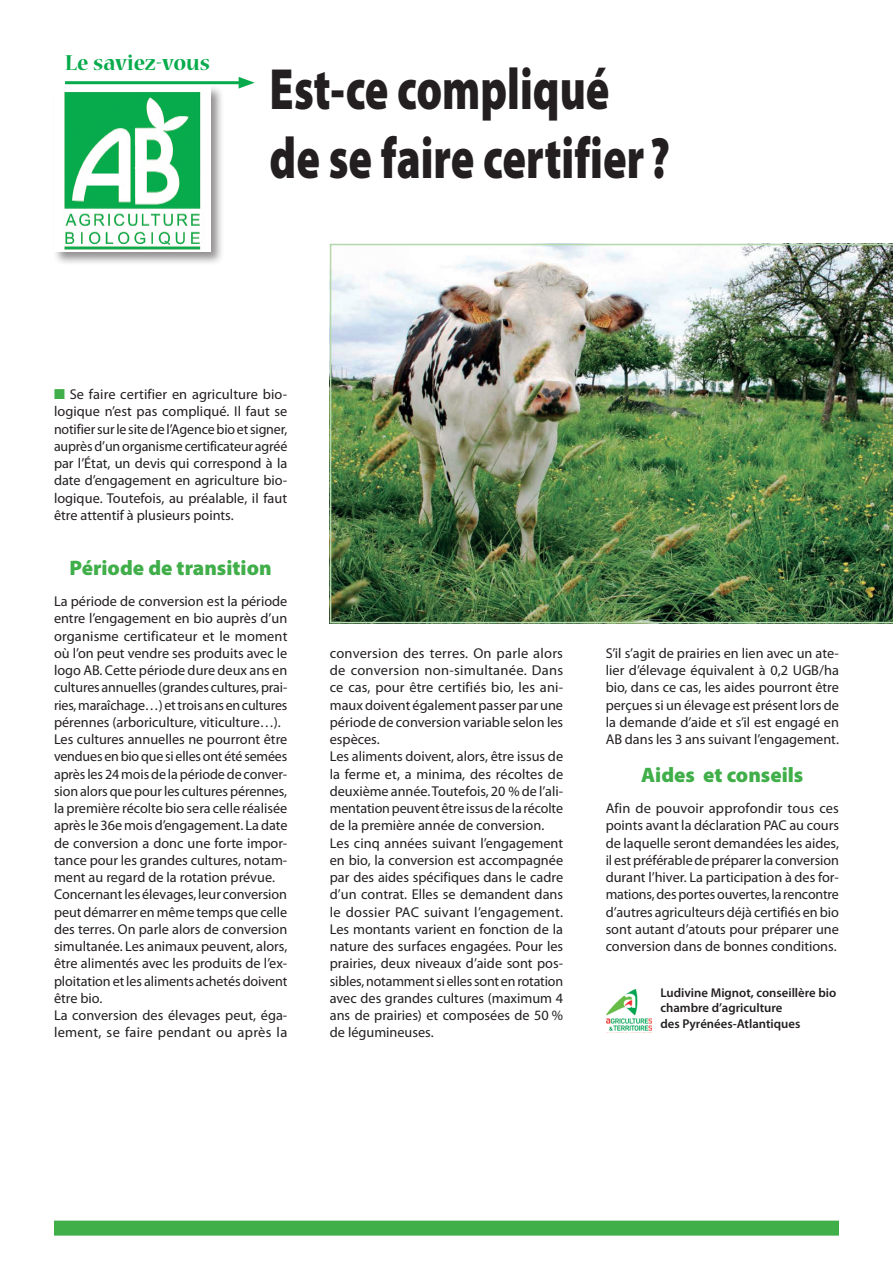
<style>
.page{position:relative;width:893px;height:1263px;background:#fff}
.page>*{position:absolute;margin:0;border:0;box-sizing:border-box;transform-origin:0 0}
._1_-_Titre{font:900 58.5px "Myriad Pro";color:#231f20;scale:.75 1}
.Texte{font:700 24px "Nueva Std";color:#07ab4c;scale:.95 1}
._1_-_Intertitre{font:900 21px "Myriad Pro";color:#40ae49}
._1_-_Lettrine{font:14.25px/17.2px "Myriad Pro";color:#231f20;text-align:justify}
.Signature{font:600 12.75px/15.3px "Myriad Pro";color:#231f20}
.s1{color:#40ae49}
</style>
<div class="page">
<img style="left:606px;top:989px;width:45px;height:42px">
<div style="left:52px;top:84px;width:173px;height:183px;background:#231f20;opacity:.5"></div>
<img style="left:54px;top:86px;width:156px;height:166px">
<hr style="left:65px;top:81px;width:179px;height:3px;background:#07ab4c">
<svg style="left:239px;top:77px;width:16px;height:12px"></svg>
<img style="left:330px;top:244px;width:563px;height:379px">
<div style="left:54px;top:1220px;width:785px;height:15px;background:#40ae49"></div>
<p class="Texte" style="left:65px;top:52px;width:154px">Le saviez-vous</p>
<p class="_1_-_Titre" style="left:270px;top:56px;width:455px">Est-ce compliqué</p>
<p class="_1_-_Titre" style="left:270px;top:125px;width:536px">de se faire certifier ?</p>
<p class="_1_-_Lettrine" style="left:54px;top:386px;width:235px"><span class="s1">■</span> Se faire certifier en agriculture bio&shy;logique n’est pas compliqué. Il faut se notifier sur le site de l’Agence bio et signer, auprès d’un organisme certificateur agréé par l’État, un devis qui correspond à la date d’engagement en agriculture bio&shy;logique. Toutefois, au préalable, il faut être attentif à plusieurs points.</p>
<p class="_1_-_Intertitre" style="left:70px;top:556px;width:204px">Période de transition</p>
<p class="_1_-_Lettrine" style="left:54px;top:593px;width:235px">La période de conversion est la période entre l’engagement en bio auprès d’un organisme certificateur et le moment où l’on peut vendre ses produits avec le logo AB. Cette période dure deux ans en cultures annuelles (grandes cultures, prai&shy;ries, maraîchage…) et trois ans en cultures pérennes (arboriculture, viticulture…).</p>
<p class="_1_-_Lettrine" style="left:54px;top:731px;width:235px">Les cultures annuelles ne pourront être vendues en bio que si elles ont été semées après les 24 mois de la période de conver&shy;sion alors que pour les cultures pérennes, la première récolte bio sera celle réalisée après le 36e mois d’engagement. La date de conversion a donc une forte impor&shy;tance pour les grandes cultures, notam&shy;ment au regard de la rotation prévue.</p>
<p class="_1_-_Lettrine" style="left:54px;top:886px;width:235px">Concernant les élevages, leur conversion peut démarrer en même temps que celle des terres. On parle alors de conversion simultanée. Les animaux peuvent, alors, être alimentés avec les produits de l’ex&shy;ploitation et les aliments achetés doivent être bio.</p>
<p class="_1_-_Lettrine" style="left:54px;top:1007px;width:235px">La conversion des élevages peut, éga&shy;lement, se faire pendant ou après la</p>
<p class="_1_-_Lettrine" style="left:330px;top:645px;width:235px">conversion des terres. On parle alors de conversion non-simultanée. Dans ce cas, pour être certifiés bio, les ani&shy;maux doivent également passer par une période de conversion variable selon les espèces.</p>
<p class="_1_-_Lettrine" style="left:330px;top:748px;width:235px">Les aliments doivent, alors, être issus de la ferme et, a minima, des récoltes de deuxième année. Toutefois, 20 % de l’ali&shy;mentation peuvent être issus de la récolte de la première année de conversion.</p>
<p class="_1_-_Lettrine" style="left:330px;top:834px;width:235px">Les cinq années suivant l’engagement en bio, la conversion est accompagnée par des aides spécifiques dans le cadre d’un contrat. Elles se demandent dans le dossier PAC suivant l’engagement.<br>Les montants varient en fonction de la nature des surfaces engagées. Pour les prairies, deux niveaux d’aide sont pos&shy;sibles, notamment si elles sont en rotation avec des grandes cultures (maximum 4 ans de prairies) et composées de 50 % de légumineuses.</p>
<p class="_1_-_Lettrine" style="left:606px;top:645px;width:235px">S’il s’agit de prairies en lien avec un ate&shy;lier d’élevage équivalent à 0,2 UGB/ha bio, dans ce cas, les aides pourront être perçues si un élevage est présent lors de la demande d’aide et s’il est engagé en AB dans les 3 ans suivant l’engagement.</p>
<p class="_1_-_Intertitre" style="left:641px;top:763px;width:164px">Aides et conseils</p>
<p class="_1_-_Lettrine" style="left:606px;top:800px;width:235px">Afin de pouvoir approfondir tous ces points avant la déclaration PAC au cours de laquelle seront demandées les aides, il est préférable de préparer la conversion durant l’hiver. La participation à des for&shy;mations, des portes ouvertes, la rencontre d’autres agriculteurs déjà certifiés en bio sont autant d’atouts pour préparer une conversion dans de bonnes conditions.</p>
<p class="Signature" style="left:660px;top:985px;width:177px">Ludivine Mignot, conseillère bio chambre d’agriculture<br>des Pyrénées-Atlantiques</p>
</div>
